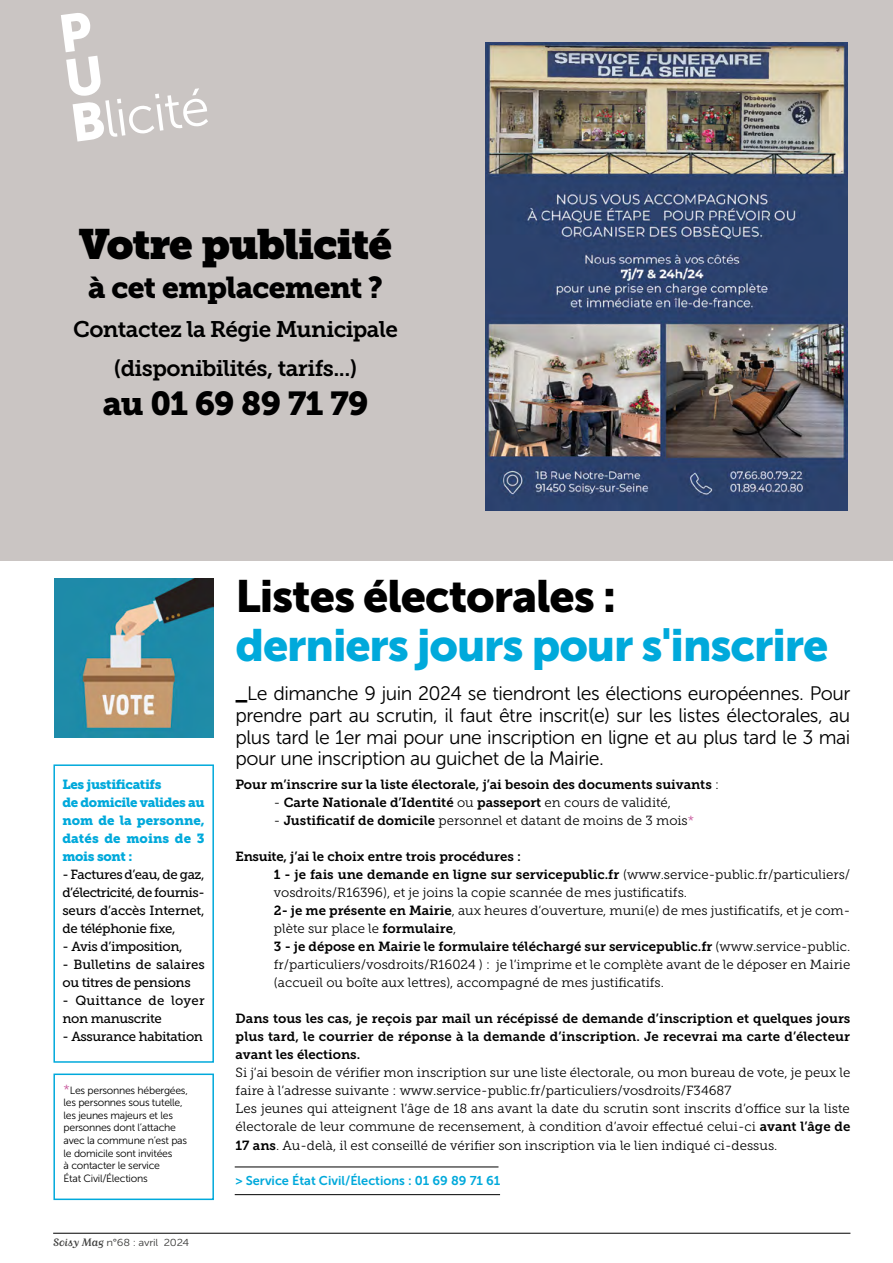
<style>
.page{position:relative;width:893px;height:1263px;background:#fff}
.page>*{position:absolute;margin:0;border:0;box-sizing:border-box;transform-origin:0 0}
.t1{font:52.5px "Museo Sans 300";color:#fff}
.t2{font:45px "Museo Sans 900";letter-spacing:-.025em;color:#00a9db}
.t3{font:45px "Museo Sans 900";letter-spacing:-.025em;color:#000}
.t4{font:42px "Museo Slab";letter-spacing:-.025em;color:#000}
.t5{font:33px "Museo Slab 900";letter-spacing:-.025em;color:#000}
.t6{font:30px "Museo Slab 900";letter-spacing:-.025em;color:#000}
.t7{font:22.5px/39px "Museo Slab 700";letter-spacing:-.025em;color:#000;text-align:center}
.t8{font:19.5px/21.8px "Museo Sans 300";letter-spacing:-.025em;color:#000;text-align:justify}
.t9{font:13.2px/18px "Museo Slab 300";color:#000}
.t10{font:13.2px/18px "Museo Slab 700";color:#000}
.t11{font:13.2px/18px "Museo Slab 500";letter-spacing:-.025em;color:#000;text-align:justify}
.t12{font:13.2px/18px "Museo Slab 900";letter-spacing:-.025em;color:#00a9db}
.t13{font:13.2px/18px "Museo Slab 500";letter-spacing:-.005em;color:#000}
.t14{font:13.2px/18px "Museo Slab 500";letter-spacing:.015em;color:#000}
.t15{font:12.75px "Museo Sans 700";color:#00a9db}
.t16{font:10.5px/12.6px "Museo Sans 300";letter-spacing:-.025em;color:#000}
.t17{font:10.2px "Museo Sans 300";letter-spacing:-.02em;color:#3c3c3b;scale:1.11 1}
.s1{font-family:"Museo Sans 900"}
.s2{font-family:"Museo Slab 300";font-size:13.2px;color:#ca5fa0}
.s3{font-family:"Matrix Script";font-size:12.6px}
.s4{font-family:"Museo Slab 300"}
.s5{font-family:"Museo Slab 700"}
.s6{color:#ca5fa0}
</style>
<div class="page">
<div style="left:0;top:0;width:893px;height:560px;background:#cac5c3"></div>
<img style="left:486px;top:42px;width:361px;height:468px">
<div style="left:651px;top:208px;width:9px;height:13px;background:#2d426d"></div>
<div style="left:53px;top:1073px;width:161px;height:127px;border:2px solid #00a9db"></div>
<img style="left:54px;top:578px;width:159px;height:159px">
<div style="left:53px;top:764px;width:161px;height:299px;border:2px solid #00a9db"></div>
<hr style="left:235px;top:1167px;width:263px;height:1px;background:#000">
<hr style="left:235px;top:1194px;width:265px;height:1px;background:#000">
<hr style="left:53px;top:1233px;width:797px;height:1px;background:#000">
<h1 class="t1" style="left:67px;top:95px;width:141px;rotate:-7deg"><span class="s1">B</span>licité</h1>
<h3 class="t4" style="left:79px;top:219px;width:315px">Votre publicité</h3>
<h3 class="t6" style="left:88px;top:270px;width:296px">à cet emplacement ?</h3>
<h3 class="t7" style="left:73px;top:310px;width:326px">Contactez la Régie Municipale (disponibilités, tarifs...)</h3>
<h3 class="t5" style="left:103px;top:384px;width:267px">au 01 69 89 71 79</h3>
<p class="t12" style="left:62px;top:776px;width:144px">Les justificatifs<br>de domicile valides au nom de la personne, datés de moins de 3 mois sont :</p>
<p class="t11" style="left:62px;top:866px;width:144px">- Factures d’eau, de gaz, d’électricité, de fournis&shy;seurs d’accès Internet, de téléphonie fixe,</p>
<p class="t11" style="left:62px;top:938px;width:122px">- Avis d’imposition,</p>
<p class="t13" style="left:62px;top:956px;width:144px">- Bulletins de salaires ou titres de pensions</p>
<p class="t14" style="left:62px;top:992px;width:144px">- Quittance de loyer non manuscrite</p>
<p class="t11" style="left:62px;top:1028px;width:142px">- Assurance habitation</p>
<p class="t16" style="left:64px;top:1084px;width:126px"><span class="s2">*</span>Les personnes hébergées, les personnes sous tutelle, les jeunes majeurs et les personnes dont l’attache avec la commune n’est pas le domicile sont invitées<br>à contacter le service<br>État Civil/Élections</p>
<p class="t17" style="left:53px;top:1237px;width:124px"><span class="s3">Soisy Mag</span> n°68 : avril 2024</p>
<h2 class="t3" style="left:236px;top:570px;width:382px">Listes électorales :</h2>
<h2 class="t2" style="left:236px;top:620px;width:594px">derniers jours pour s'inscrire</h2>
<p class="t8" style="left:236px;top:683px;width:616px"><span class="s1">_</span>Le dimanche 9 juin 2024 se tiendront les élections européennes. Pour prendre part au scrutin, il faut être inscrit(e) sur les listes électorales, au plus tard le 1er mai pour une inscription en ligne et au plus tard le 3 mai pour une inscription au guichet de la Mairie.</p>
<p class="t10" style="left:236px;top:776px;width:485px">Pour m’inscrire sur la liste électorale, j’ai besoin des documents suivants <span class="s4">:</span></p>
<p class="t10" style="left:274px;top:794px;width:399px"><span class="s4">-</span> Carte Nationale d’Identité <span class="s4">ou</span> passeport <span class="s4">en cours de validité,</span></p>
<p class="t9" style="left:274px;top:812px;width:422px">- <span class="s5">Justificatif de domicile</span> personnel et datant de moins de 3 mois<span class="s6">*</span></p>
<p class="t10" style="left:274px;top:848px;width:578px;text-indent:-38px">Ensuite, j’ai le choix entre trois procédures :<br>1 - je fais une demande en ligne sur servicepublic.fr <span class="s4">(www.service-public.fr/particuliers/</span></p>
<p class="t9" style="left:274px;top:884px;width:578px">vosdroits/R16396), et je joins la copie scannée de mes justificatifs.<br><span class="s5">2- je me présente en Mairie</span>, aux heures d’ouverture, muni(e) de mes justificatifs, et je com&shy;plète sur place le <span class="s5">formulaire</span>,</p>
<p class="t10" style="left:274px;top:938px;width:578px">3 - je dépose en Mairie le formulaire téléchargé sur servicepublic.fr <span class="s4">(www.service-public.</span></p>
<p class="t9" style="left:274px;top:956px;width:578px">fr/particuliers/vosdroits/R16024 ) : je l’imprime et le complète avant de le déposer en Mairie (accueil ou boîte aux lettres), accompagné de mes justificatifs.</p>
<p class="t10" style="left:236px;top:1010px;width:616px;text-align:justify">Dans tous les cas, je reçois par mail un récépissé de demande d’inscription et quelques jours plus tard, le courrier de réponse à la demande d’inscription. Je recevrai ma carte d’électeur avant les élections.</p>
<p class="t9" style="left:236px;top:1064px;width:616px">Si j’ai besoin de vérifier mon inscription sur une liste électorale, ou mon bureau de vote, je peux le faire à l’adresse suivante : www.service-public.fr/particuliers/vosdroits/F34687<br>Les jeunes qui atteignent l’âge de 18 ans avant la date du scrutin sont inscrits d’office sur la liste électorale de leur commune de recensement, à condition d’avoir effectué celui-ci <span class="s5">avant l’âge de 17 ans</span>. Au-delà, il est conseillé de vérifier son inscription via le lien indiqué ci-dessus.</p>
<p class="t15" style="left:236px;top:1174px;width:266px">&gt; Service État Civil/Élections : 01 69 89 71 61</p>
</div>
